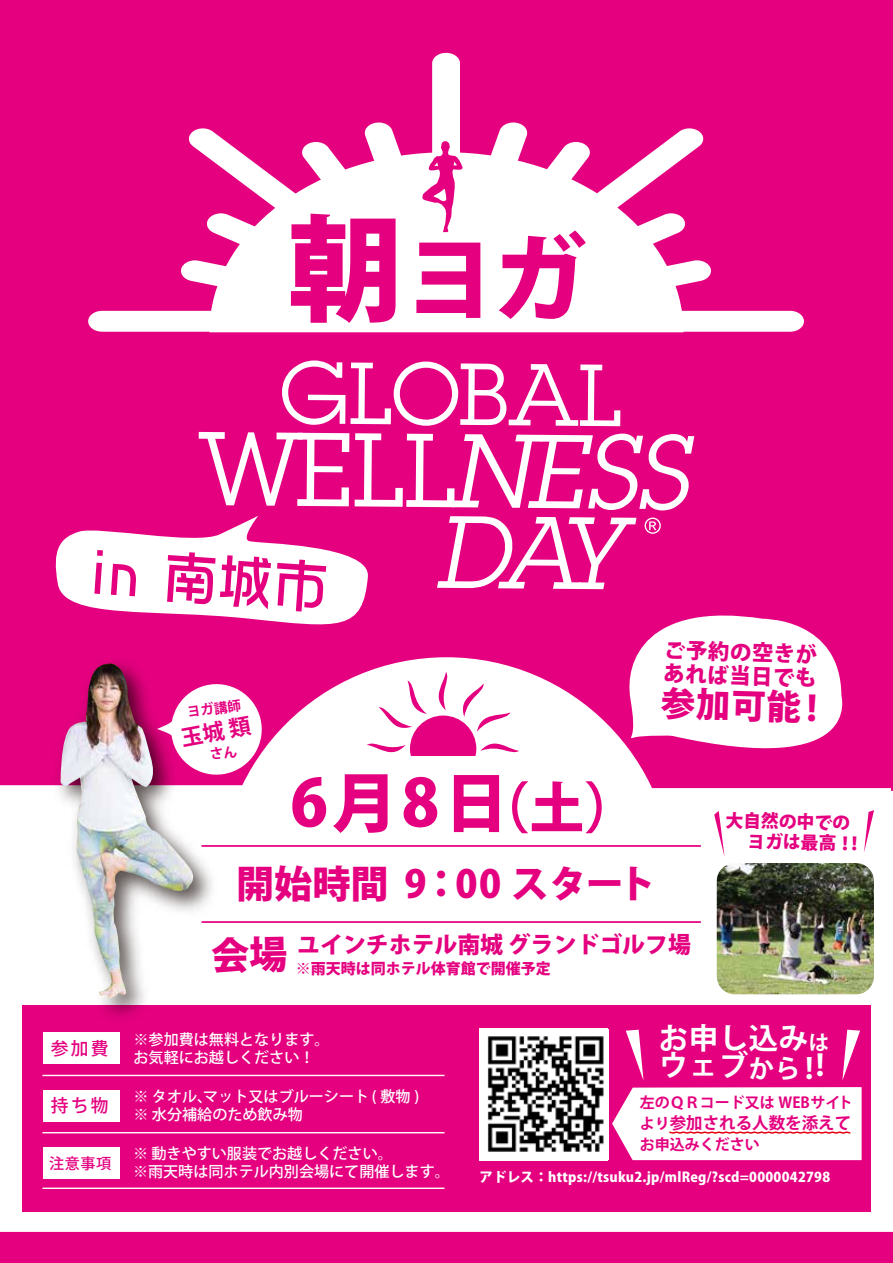
<style>
.page{position:relative;width:893px;height:1263px;background:#e4007f}
.page>*{position:absolute;margin:0;border:0;box-sizing:border-box;transform-origin:0 0}
.t1{font:800 64.65px "Koz Go Pr 6 N";color:#e4007f}
.t2{font:58.65px "DFPOP Mix W5 WIN RKSJ H";color:#e4007f}
.t3{font:800 38.1px "Koz Go Pr 6 N";color:#e4007f}
.t4{font:800 34.5px "Koz Go Pr 6 N";color:#e4007f}
.t5{font:700 29.4px/27.2px "Koz Go Pr 6 N";letter-spacing:.02em;color:#fff}
.t6{font:800 22.8px "Koz Go Pr 6 N";color:#e4007f}
.t7{font:800 21.45px/23.7px "Koz Go Pr 6 N";color:#e4007f}
.t8{font:800 17.85px/20.5px "Koz Go Pr 6 N";color:#e4007f}
.t9{font:500 17.85px "Koz Go Pr 6 N";letter-spacing:.12em;color:#e4007f}
.t10{font:700 16.5px "Koz Go Pr 6 N";color:#e4007f}
.t11{font:500 15.15px/17.9px "Koz Go Pr 6 N";color:#fff}
.t12{font:500 15.15px "Koz Go Pr 6 N";color:#e4007f}
.t13{font:700 15px "Koz Go Pr 6 N";color:#e4007f}
.t14{font:800 15px "Koz Go Pr 6 N";color:#e4007f}
.t15{font:700 13.65px "Koz Go Pr 6 N";color:#e4007f}
.t16{font:800 13.5px "Koz Go Pr 6 N";letter-spacing:.02em;color:#fff}
.s1{font-size:54.75px}
.s2{font-size:20.4px}
.s3{font-size:25.5px}
.s4{font-size:15px}
</style>
<div class="page">
<svg style="left:332px;top:657px;width:317px;height:125px"></svg>
<div style="left:0;top:782px;width:893px;height:450px;background:#fff"></div>
<div style="left:22px;top:1005px;width:848px;height:207px;background:#e4007f"></div>
<hr style="left:202px;top:845px;width:499px;height:2px;background:#e4007f">
<hr style="left:202px;top:921px;width:499px;height:2px;background:#e4007f">
<svg style="left:367px;top:672px;width:152px;height:84px"></svg>
<div style="left:480px;top:1028px;width:128px;height:133px;background:#fff"></div>
<svg style="left:842px;top:1030px;width:18px;height:50px"></svg>
<svg style="left:626px;top:1030px;width:17px;height:49px"></svg>
<svg style="left:612px;top:1087px;width:250px;height:73px;background:#fdeef5"></svg>
<svg style="left:624px;top:615px;width:219px;height:164px"></svg>
<div style="left:43px;top:1089px;width:77px;height:32px;background:#fff"></div>
<hr style="left:42px;top:1132px;width:402px;height:1px;background:#fff">
<div style="left:43px;top:1032px;width:77px;height:32px;background:#fff"></div>
<hr style="left:42px;top:1075px;width:402px;height:1px;background:#fff">
<div style="left:43px;top:1147px;width:77px;height:32px;background:#fff"></div>
<hr style="left:42px;top:1187px;width:402px;height:2px;background:#fff">
<svg style="left:55px;top:516px;width:313px;height:108px"></svg>
<svg style="left:645px;top:518px;width:16px;height:16px"></svg>
<svg style="left:282px;top:360px;width:338px;height:66px"></svg>
<svg style="left:199px;top:432px;width:150px;height:74px"></svg>
<svg style="left:355px;top:433px;width:339px;height:77px"></svg>
<svg style="left:437px;top:516px;width:199px;height:73px"></svg>
<img style="left:717px;top:863px;width:157px;height:131px">
<svg style="left:88px;top:53px;width:716px;height:279px"></svg>
<svg style="left:209px;top:152px;width:474px;height:180px;fill:#fff"></svg>
<svg style="left:291px;top:214px;width:105px;height:109px"></svg>
<svg style="left:416px;top:243px;width:64px;height:75px"></svg>
<svg style="left:499px;top:230px;width:87px;height:89px"></svg>
<svg style="left:422px;top:141px;width:41px;height:91px"></svg>
<img style="left:0;top:622px;width:332px;height:422px">
<img style="left:61px;top:663px;width:138px;height:335px">
<img style="left:487px;top:1029px;width:122px;height:130px">
<svg style="left:714px;top:811px;width:11px;height:46px"></svg>
<svg style="left:864px;top:810px;width:10px;height:43px"></svg>
<div style="left:212px;top:935px;width:75px;height:38px;background:#fff"></div>
<svg style="left:157px;top:678px;width:111px;height:103px"></svg>
<h2 class="t2" style="left:86px;top:541px;width:248px;rotate:4deg">in 南城市</h2>
<p class="t15" style="left:186px;top:705px;width:56px;rotate:-8deg">ヨガ講師</p>
<h3 class="t7" style="left:665px;top:638px;width:155px;rotate:2deg">ご予約の空きがあれば当日でも</h3>
<h3 class="t4" style="left:662px;top:684px;width:158px;rotate:2deg">参加可能 !</h3>
<p class="t9" style="left:51px;top:1038px;width:59px">参加費</p>
<p class="t9" style="left:51px;top:1095px;width:59px">持ち物</p>
<p class="t12" style="left:49px;top:1154px;width:64px">注意事項</p>
<h1 class="t1" style="left:290px;top:766px;width:350px">6月8日<span class="s1">（土）</span></h1>
<h3 class="t3" style="left:236px;top:862px;width:421px">開始時間 9：00 スタート</h3>
<h3 class="t6" style="left:297px;top:931px;width:395px">ユインチホテル南城 グランドゴルフ場</h3>
<p class="t14" style="left:296px;top:960px;width:256px">※雨天時は同ホテル体育館で開催予定</p>
<p class="t8" style="left:748px;top:811px;width:118px;text-indent:-22px;rotate:1deg">大自然の中でのヨガは最高！！</p>
<p class="t11" style="left:134px;top:1031px;width:198px">※参加費は無料となります。</p>
<p class="t11" style="left:134px;top:1048px;width:183px">お気軽にお越しください！</p>
<p class="t11" style="left:134px;top:1088px;width:287px">※ タオル、マット又はブルーシート ( 敷物 )</p>
<p class="t11" style="left:134px;top:1106px;width:171px">※ 水分補給のため飲み物</p>
<p class="t11" style="left:133px;top:1145px;width:318px">※ 動きやすい服装でお越しください。<br>※雨天時は同ホテル内別会場にて開催します。</p>
<h3 class="t5" style="left:659px;top:1025px;width:177px">お申し込み<span class="s2">は</span>ウェブ<span class="s3">から</span><sub>！</sub>！</h3>
<p class="t13" style="left:640px;top:1094px;width:215px">左のＱＲコード又は WEBサイト</p>
<p class="t10" style="left:640px;top:1114px;width:213px"><span class="s4">より</span>参加される人数を添えて</p>
<p class="t13" style="left:640px;top:1136px;width:121px">お申込みください</p>
<p class="t16" style="left:479px;top:1170px;width:352px">アドレス：https://tsuku2.jp/mlReg/?scd=0000042798</p>
</div>
